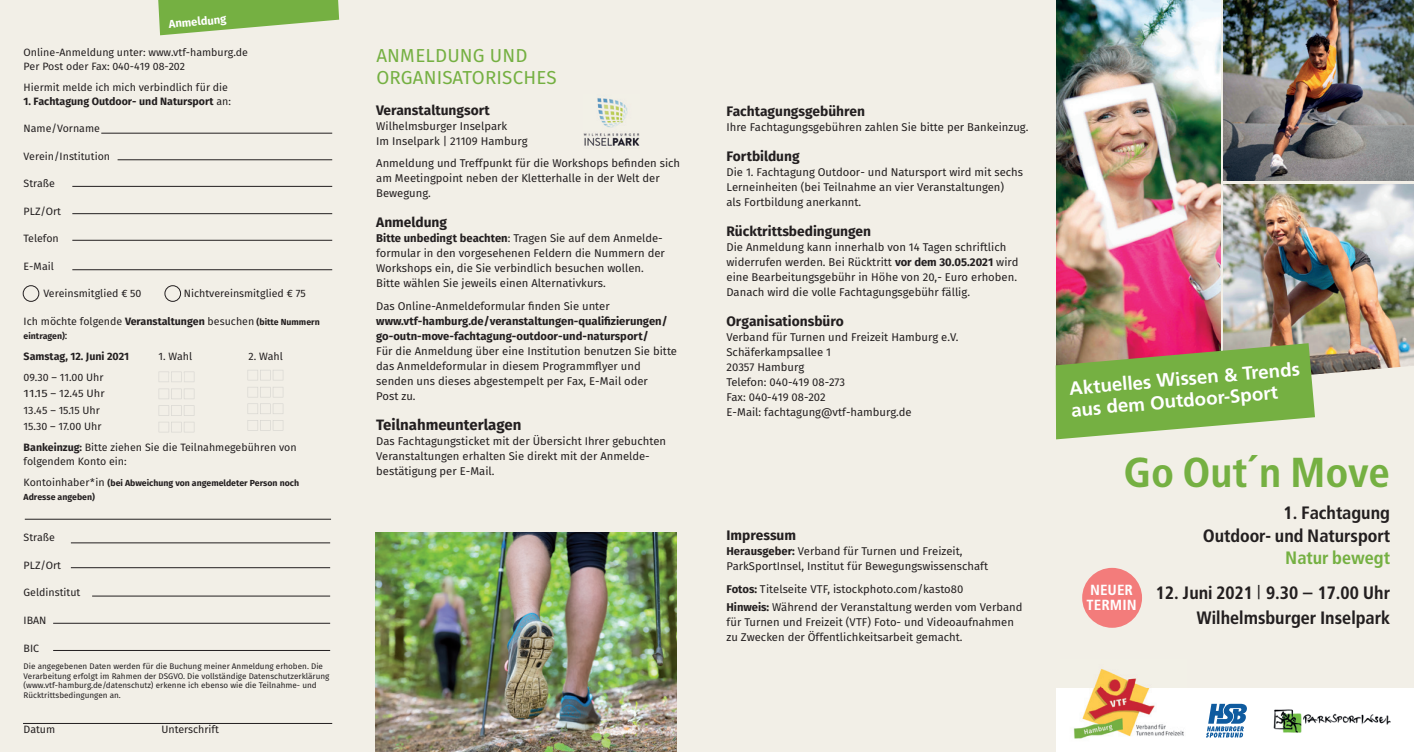
<style>
.page{position:relative;width:1414px;height:752px;background:#fff}
.page>*{position:absolute;margin:0;border:0;box-sizing:border-box;transform-origin:0 0}
.t1{font:43.75px "Frutiger Bol Con";color:#75b042}
.t2{font:18.75px/22.5px "Frutiger Bol Con";color:#231f20;text-align:right}
.t3{font:700 18.75px/21.5px "Frutiger";color:#fff}
.t4{font:18.75px/22.5px "Fira Sans";letter-spacing:.01em;color:#75b042}
.t5{font:18.75px "Frutiger Bol Con";color:#75b042}
.t6{font:15.38px/15.4px "Frutiger Bol Con";color:#fff}
.t7{font:700 15px "Fira Sans";color:#231f20}
.t8{font:700 13.75px "Fira Sans";color:#231f20}
.t9{font:11.25px/15px "Fira Sans";color:#231f20}
.t10{font:700 11.25px/15px "Fira Sans";color:#231f20}
.t11{font:700 11.25px "Fira Sans";color:#fff}
.t12{font:10.62px/13.8px "Fira Sans";color:#231f20}
.t13{font:700 10.62px "Fira Sans";color:#231f20}
.t14{font:10.62px/16.2px "Fira Sans";color:#231f20;scale:1.18 1}
.t15{font:10.62px "Fira Sans";color:#1e1a19}
.t16{font:700 8.75px/13.8px "Fira Sans";color:#231f20}
.t17{font:8.12px/9.8px "Fira Sans";color:#231f20}
.s1{font-weight:400}
.s2{font-weight:700}
.s3{font-weight:700;font-size:8.75px}
.s4{font-weight:400;font-size:10.62px}
.s5{font-family:"Frutiger";font-weight:700}
.s6{font-family:"Frutiger";font-weight:300}
</style>
<div class="page">
<div style="left:0;top:0;width:1414px;height:751px;background:#f2efe7"></div>
<div style="left:1056px;top:687px;width:358px;height:64px;background:#fff"></div>
<img style="left:1223px;top:0;width:191px;height:181px">
<img style="left:376px;top:532px;width:300px;height:219px">
<img style="left:1223px;top:184px;width:191px;height:181px">
<img style="left:1056px;top:0;width:164px;height:343px">
<svg style="left:1055px;top:365px;width:359px;height:75px"></svg>
<img style="left:1061px;top:669px;width:125px;height:70px">
<svg style="left:1206px;top:703px;width:41px;height:34px"></svg>
<img style="left:1273px;top:709px;width:118px;height:24px">
<div style="left:23px;top:285px;width:16px;height:16px;border:1px solid #231f20;border-radius:50%"></div>
<div style="left:165px;top:285px;width:16px;height:16px;border:1px solid #231f20;border-radius:50%"></div>
<hr style="left:101px;top:133px;width:231px;height:1px;background:#231f20">
<hr style="left:118px;top:159px;width:214px;height:1px;background:#231f20">
<hr style="left:72px;top:186px;width:260px;height:1px;background:#231f20">
<hr style="left:72px;top:213px;width:260px;height:1px;background:#231f20">
<hr style="left:72px;top:240px;width:260px;height:1px;background:#231f20">
<hr style="left:72px;top:269px;width:260px;height:1px;background:#231f20">
<hr style="left:25px;top:518px;width:306px;height:1px;background:#231f20">
<hr style="left:71px;top:542px;width:259px;height:1px;background:#231f20">
<hr style="left:71px;top:567px;width:259px;height:1px;background:#231f20">
<hr style="left:92px;top:595px;width:238px;height:1px;background:#231f20">
<hr style="left:53px;top:622px;width:277px;height:1px;background:#231f20">
<hr style="left:53px;top:650px;width:277px;height:1px;background:#231f20">
<hr style="left:23px;top:722px;width:309px;height:1px;background:#231f20">
<svg style="left:158px;top:0;width:181px;height:35px"></svg>
<svg style="left:159px;top:371px;width:35px;height:11px"></svg>
<svg style="left:159px;top:388px;width:35px;height:11px"></svg>
<svg style="left:159px;top:405px;width:35px;height:10px"></svg>
<svg style="left:159px;top:422px;width:35px;height:10px"></svg>
<svg style="left:248px;top:370px;width:35px;height:10px"></svg>
<svg style="left:248px;top:387px;width:35px;height:10px"></svg>
<svg style="left:248px;top:403px;width:35px;height:11px"></svg>
<svg style="left:248px;top:420px;width:35px;height:10px"></svg>
<img style="left:583px;top:98px;width:57px;height:48px">
<svg style="left:1056px;top:343px;width:259px;height:96px;background:#8bad5a"></svg>
<div style="left:1082px;top:567px;width:60px;height:60px;background:#f37c7b;border-radius:50%"></div>
<p class="t11" style="left:168px;top:16px;width:59px;rotate:-5deg">Anmeldung</p>
<p class="t12" style="left:24px;top:45px;width:226px">Online-Anmeldung unter: www.vtf-hamburg.de<br>Per Post oder Fax: 040-419 08-202</p>
<p class="t12" style="left:24px;top:80px;width:206px">Hiermit melde ich mich verbindlich für die</p>
<p class="t13" style="left:24px;top:93px;width:209px">1. Fachtagung Outdoor- und Natursport <span class="s1">an:</span></p>
<p class="t12" style="left:24px;top:121px;width:78px">Name/Vorname</p>
<p class="t12" style="left:24px;top:149px;width:88px">Verein/Institution</p>
<p class="t12" style="left:24px;top:176px;width:33px">Straße</p>
<p class="t12" style="left:24px;top:204px;width:39px">PLZ/Ort</p>
<p class="t12" style="left:24px;top:231px;width:37px">Telefon</p>
<p class="t12" style="left:24px;top:259px;width:32px">E-Mail</p>
<p class="t12" style="left:43px;top:286px;width:100px">Vereinsmitglied € 50</p>
<p class="t12" style="left:184px;top:286px;width:123px">Nichtvereinsmitglied € 75</p>
<p class="t12" style="left:24px;top:314px;width:298px">Ich möchte folgende <span class="s2">Veranstaltungen</span> besuchen <span class="s3">(bitte Nummern</span></p>
<p class="t16" style="left:24px;top:328px;width:45px">eintragen)<span class="s4">:</span></p>
<p class="t13" style="left:24px;top:348px;width:107px">Samstag, 12. Juni 2021</p>
<p class="t12" style="left:159px;top:349px;width:35px">1. Wahl</p>
<p class="t12" style="left:249px;top:349px;width:36px">2. Wahl</p>
<p class="t14" style="left:24px;top:385px;width:70px">11.15 – 12.45 Uhr<br>13.45 – 15.15 Uhr<br>15.30 – 17.00 Uhr</p>
<p class="t12" style="left:24px;top:440px;width:274px"><span class="s2">Bankeinzug:</span> Bitte ziehen Sie die Teilnahmegebühren von folgendem Konto ein:</p>
<p class="t16" style="left:24px;top:476px;width:277px"><span class="s4">Kontoinhaber*in</span> (bei Abweichung von angemeldeter Person noch<br>Adresse angeben)</p>
<p class="t12" style="left:24px;top:530px;width:33px">Straße</p>
<p class="t12" style="left:24px;top:558px;width:39px">PLZ/Ort</p>
<p class="t12" style="left:24px;top:585px;width:58px">Geldinstitut</p>
<p class="t12" style="left:24px;top:613px;width:24px">IBAN</p>
<p class="t12" style="left:24px;top:640px;width:17px">BIC</p>
<p class="t17" style="left:24px;top:660px;width:307px">Die angegebenen Daten werden für die Buchung meiner Anmeldung erhoben. Die Verarbeitung erfolgt im Rahmen der DSGVO. Die vollständige Datenschutzerklärung (www.vtf-hamburg.de/datenschutz) erkenne ich ebenso wie die Teilnahme- und Rücktrittsbedingungen an.</p>
<p class="t12" style="left:24px;top:722px;width:33px">Datum</p>
<p class="t12" style="left:161px;top:722px;width:59px">Unterschrift</p>
<h2 class="t4" style="left:376px;top:44px;width:182px">ANMELDUNG UND<br>ORGANISATORISCHES</h2>
<p class="t8" style="left:376px;top:100px;width:115px">Veranstaltungsort</p>
<p class="t9" style="left:376px;top:118px;width:153px">Wilhelmsburger Inselpark<br>Im Inselpark | 21109 Hamburg</p>
<p class="t9" style="left:376px;top:155px;width:305px">Anmeldung und Treffpunkt für die Workshops befinden sich am Meetingpoint neben der Kletterhalle in der Welt der<br>Bewegung.</p>
<p class="t8" style="left:376px;top:212px;width:72px">Anmeldung</p>
<p class="t9" style="left:376px;top:230px;width:290px"><span class="s2">Bitte unbedingt beachten</span>: Tragen Sie auf dem Anmelde&shy;formular in den vorgesehenen Feldern die Nummern der Workshops ein, die Sie verbindlich besuchen wollen.<br>Bitte wählen Sie jeweils einen Alternativkurs.</p>
<p class="t9" style="left:376px;top:298px;width:235px">Das Online-Anmeldeformular finden Sie unter</p>
<p class="t10" style="left:376px;top:313px;width:293px">www.vtf-hamburg.de/veranstaltungen-qualifizierungen/ go-outn-move-fachtagung-outdoor-und-natursport/</p>
<p class="t9" style="left:376px;top:343px;width:302px">Für die Anmeldung über eine Institution benutzen Sie bitte das Anmeldeformular in diesem Programmflyer und senden uns dieses abgestempelt per Fax, E-Mail oder<br>Post zu.</p>
<h3 class="t7" style="left:376px;top:414px;width:147px">Teilnahmeunterlagen</h3>
<p class="t9" style="left:376px;top:433px;width:291px">Das Fachtagungsticket mit der Übersicht Ihrer gebuchten<br>Veranstaltungen erhalten Sie direkt mit der Anmelde&shy;bestätigung per E-Mail.</p>
<p class="t8" style="left:726px;top:101px;width:140px">Fachtagungsgebühren</p>
<p class="t9" style="left:726px;top:119px;width:303px">Ihre Fachtagungsgebühren zahlen Sie bitte per Bankeinzug.</p>
<p class="t8" style="left:726px;top:146px;width:75px">Fortbildung</p>
<p class="t9" style="left:726px;top:164px;width:298px">Die 1. Fachtagung Outdoor- und Natursport wird mit sechs<br>Lerneinheiten (bei Teilnahme an vier Veranstaltungen)<br>als Fortbildung anerkannt.</p>
<p class="t8" style="left:726px;top:221px;width:146px">Rücktrittsbedingungen</p>
<p class="t9" style="left:726px;top:239px;width:293px">Die Anmeldung kann innerhalb von 14 Tagen schriftlich widerrufen werden. Bei Rücktritt <span class="s2">vor dem 30.05.2021</span> wird eine Bearbeitungsgebühr in Höhe von 20,- Euro erhoben.<br>Danach wird die volle Fachtagungsgebühr fällig.</p>
<p class="t8" style="left:726px;top:311px;width:119px">Organisationsbüro</p>
<p class="t9" style="left:726px;top:329px;width:234px">Verband für Turnen und Freizeit Hamburg e.V.<br>Schäferkampsallee 1<br>20357 Hamburg<br>Telefon: 040-419 08-273<br>Fax: 040-419 08-202<br>E-Mail: fachtagung@vtf-hamburg.de</p>
<p class="t15" style="left:24px;top:370px;width:82px">09.30 – 11.00 Uhr</p>
<h2 class="t3" style="left:1068px;top:377px;width:233px;rotate:-5deg">Aktuelles Wissen &amp; Trends aus dem Outdoor-Sport</h2>
<h1 class="t1" style="left:1123px;top:448px;width:268px">Go Out<span class="s5">´</span>n Move</h1>
<h2 class="t2" style="left:1203px;top:501px;width:189px">1. Fachtagung<br>Outdoor- und Natursport</h2>
<h2 class="t5" style="left:1285px;top:547px;width:106px">Natur bewegt</h2>
<h2 class="t2" style="left:1156px;top:580px;width:236px;line-height:24.2px">12. Juni 2021 <span class="s6">|</span> 9.30 – 17.00 Uhr<br>Wilhelmsburger Inselpark</h2>
<p class="t8" style="left:726px;top:525px;width:71px">Impressum</p>
<p class="t9" style="left:726px;top:543px;width:263px"><span class="s2">Herausgeber:</span> Verband für Turnen und Freizeit,<br>ParkSportInsel, Institut für Bewegungswissenschaft</p>
<p class="t9" style="left:726px;top:579px;width:297px;line-height:18.8px"><span class="s2">Fotos:</span> Titelseite VTF, istockphoto.com/kasto80<br><span class="s2">Hinweis:</span> Während der Veranstaltung werden vom Verband</p>
<p class="t9" style="left:726px;top:614px;width:289px">für Turnen und Freizeit (VTF) Foto- und Videoaufnahmen zu Zwecken der Öffentlichkeitsarbeit gemacht.</p>
<h3 class="t6" style="left:1086px;top:581px;width:51px">NEUER<br>TERMIN</h3>
</div>
